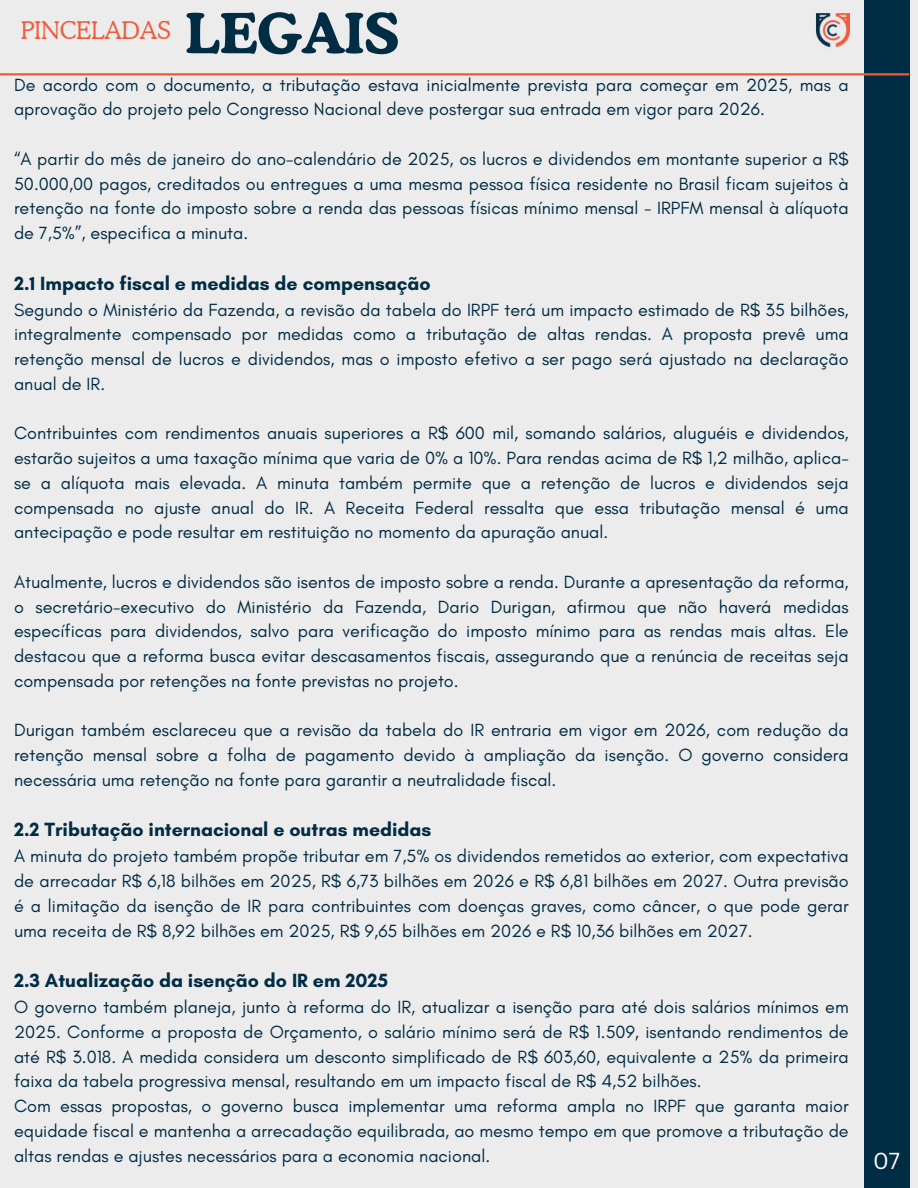
<style>
.page{position:relative;width:918px;height:1188px;background:#edeced}
.page>*{position:absolute;margin:0;border:0;box-sizing:border-box;transform-origin:0 0}
.t1{font:700 55.35px "Cooper BT";color:#002c44}
.t2{font:300 24.15px "Cooper BT";color:#f15a38}
.t3{font:22.5px "Canva Sans";color:#fff}
.t4{font:700 19.5px "Glacial Indifference";color:#002c44}
.t5{font:18px/24.8px "Glacial Indifference";color:#002c44;text-align:justify}
</style>
<div class="page">
<div style="left:864px;top:0;width:45px;height:1188px;background:#002c44"></div>
<hr style="left:0;top:73px;width:909px;height:2px;background:#f15a38">
<img style="left:815px;top:13px;width:36px;height:35px">
<h2 class="t2" style="left:21px;top:16px;width:152px">PINCELADAS</h2>
<h1 class="t1" style="left:185px;top:-1px;width:216px">LEGAIS</h1>
<p class="t5" style="left:14px;top:72px;width:836px">De acordo com o documento, a tributação estava inicialmente prevista para começar em 2025, mas a aprovação do projeto pelo Congresso Nacional deve postergar sua entrada em vigor para 2026.</p>
<p class="t5" style="left:14px;top:147px;width:836px">“A partir do mês de janeiro do ano-calendário de 2025, os lucros e dividendos em montante superior a R$ 50.000,00 pagos, creditados ou entregues a uma mesma pessoa física residente no Brasil ficam sujeitos à retenção na fonte do imposto sobre a renda das pessoas físicas mínimo mensal - IRPFM mensal à alíquota de 7,5%”, especifica a minuta.</p>
<p class="t4" style="left:14px;top:271px;width:418px">2.1 Impacto fiscal e medidas de compensação</p>
<p class="t5" style="left:14px;top:297px;width:836px">Segundo o Ministério da Fazenda, a revisão da tabela do IRPF terá um impacto estimado de R$ 35 bilhões, integralmente compensado por medidas como a tributação de altas rendas. A proposta prevê uma retenção mensal de lucros e dividendos, mas o imposto efetivo a ser pago será ajustado na declaração anual de IR.</p>
<p class="t5" style="left:14px;top:421px;width:836px">Contribuintes com rendimentos anuais superiores a R$ 600 mil, somando salários, aluguéis e dividendos, estarão sujeitos a uma taxação mínima que varia de 0% a 10%. Para rendas acima de R$ 1,2 milhão, aplica&shy;se a alíquota mais elevada. A minuta também permite que a retenção de lucros e dividendos seja compensada no ajuste anual do IR. A Receita Federal ressalta que essa tributação mensal é uma antecipação e pode resultar em restituição no momento da apuração anual.</p>
<p class="t5" style="left:14px;top:570px;width:836px">Atualmente, lucros e dividendos são isentos de imposto sobre a renda. Durante a apresentação da reforma, o secretário-executivo do Ministério da Fazenda, Dario Durigan, afirmou que não haverá medidas específicas para dividendos, salvo para verificação do imposto mínimo para as rendas mais altas. Ele destacou que a reforma busca evitar descasamentos fiscais, assegurando que a renúncia de receitas seja compensada por retenções na fonte previstas no projeto.</p>
<p class="t5" style="left:14px;top:718px;width:836px">Durigan também esclareceu que a revisão da tabela do IR entraria em vigor em 2026, com redução da retenção mensal sobre a folha de pagamento devido à ampliação da isenção. O governo considera necessária uma retenção na fonte para garantir a neutralidade fiscal.</p>
<p class="t4" style="left:14px;top:818px;width:419px">2.2 Tributação internacional e outras medidas</p>
<p class="t5" style="left:14px;top:844px;width:836px">A minuta do projeto também propõe tributar em 7,5% os dividendos remetidos ao exterior, com expectativa de arrecadar R$ 6,18 bilhões em 2025, R$ 6,73 bilhões em 2026 e R$ 6,81 bilhões em 2027. Outra previsão é a limitação da isenção de IR para contribuintes com doenças graves, como câncer, o que pode gerar uma receita de R$ 8,92 bilhões em 2025, R$ 9,65 bilhões em 2026 e R$ 10,36 bilhões em 2027.</p>
<p class="t4" style="left:14px;top:968px;width:376px">2.3 Atualização da isenção do IR em 2025</p>
<p class="t5" style="left:14px;top:995px;width:836px;text-align:left">O governo também planeja, junto à reforma do IR, atualizar a isenção para até dois salários mínimos em 2025. Conforme a proposta de Orçamento, o salário mínimo será de R$ 1.509, isentando rendimentos de até R$ 3.018. A medida considera um desconto simplificado de R$ 603,60, equivalente a 25% da primeira faixa da tabela progressiva mensal, resultando em um impacto fiscal de R$ 4,52 bilhões.<br>Com essas propostas, o governo busca implementar uma reforma ampla no IRPF que garanta maior equidade fiscal e mantenha a arrecadação equilibrada, ao mesmo tempo em que promove a tributação de altas rendas e ajustes necessários para a economia nacional.</p>
<p class="t3" style="left:873px;top:1147px;width:28px">07</p>
</div>
